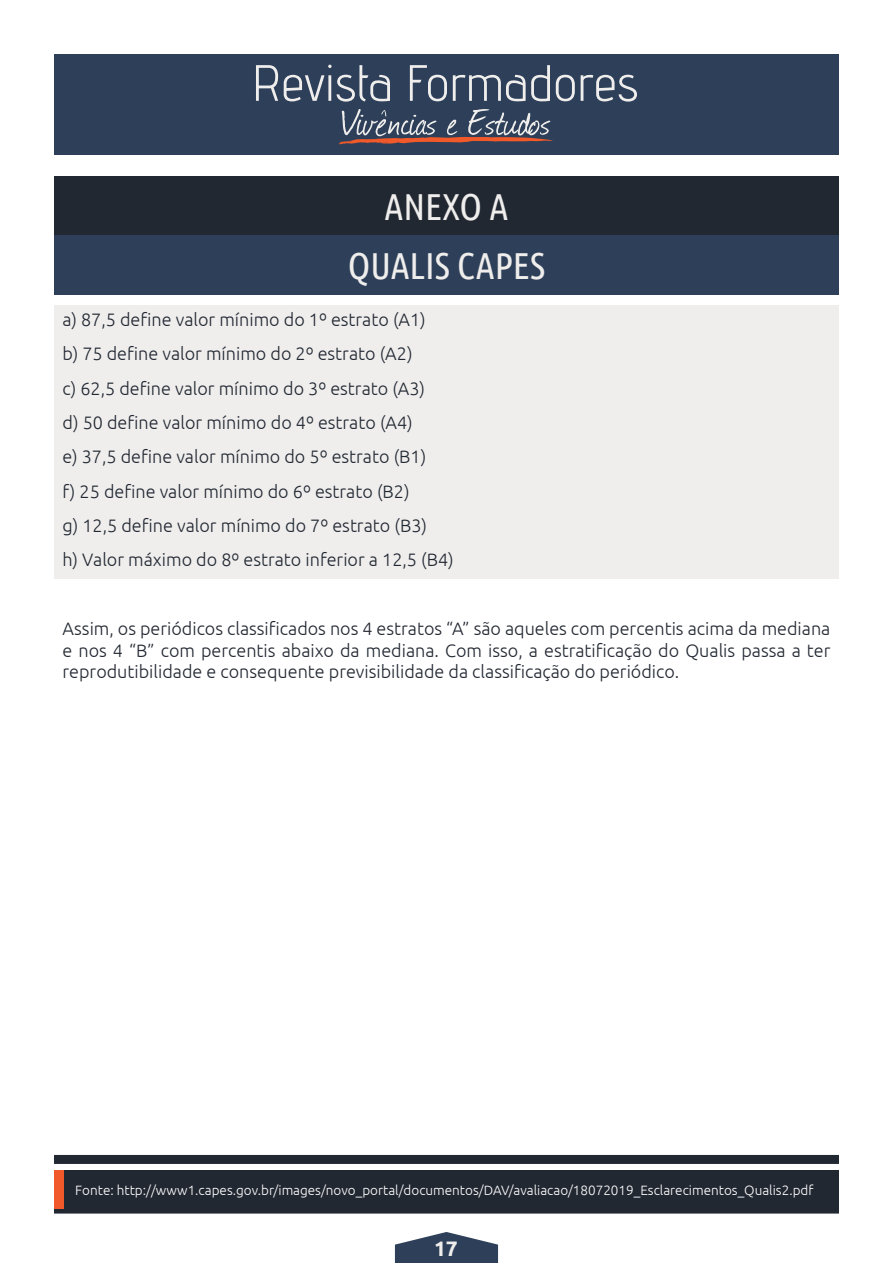
<style>
.page{position:relative;width:893px;height:1263px;background:#fff}
.page>*{position:absolute;margin:0;border:0;box-sizing:border-box;transform-origin:0 0}
.t1{font:37.5px/59.1px "Ubuntu Condensed";color:#efeeed;text-align:center}
.t2{font:700 21px "Ubuntu";color:#efeeed}
.t3{font:300 18px/34.3px "Ubuntu";color:#222832}
.t4{font:300 13.5px "Ubuntu";color:#fff}
</style>
<div class="page">
<div style="left:54px;top:1204px;width:785px;height:9px;background:#222832"></div>
<svg style="left:395px;top:1232px;width:103px;height:31px"></svg>
<div style="left:54px;top:176px;width:785px;height:59px;background:#222832"></div>
<div style="left:54px;top:235px;width:785px;height:59px;background:#2e4059"></div>
<div style="left:54px;top:305px;width:785px;height:273px;background:#efeeed"></div>
<div style="left:54px;top:54px;width:785px;height:100px;background:#2e4059"></div>
<div style="left:54px;top:1170px;width:785px;height:39px;background:#222832"></div>
<div style="left:54px;top:1155px;width:785px;height:9px;background:#222832"></div>
<svg style="left:256px;top:65px;width:22px;height:36px"></svg>
<svg style="left:284px;top:65px;width:106px;height:37px"></svg>
<svg style="left:410px;top:65px;width:37px;height:36px"></svg>
<svg style="left:453px;top:65px;width:97px;height:37px"></svg>
<svg style="left:556px;top:75px;width:19px;height:26px"></svg>
<svg style="left:581px;top:74px;width:56px;height:28px"></svg>
<svg style="left:338px;top:109px;width:215px;height:36px"></svg>
<div style="left:54px;top:1170px;width:10px;height:39px;background:#f1582a"></div>
<h1 class="t1" style="left:348px;top:176px;width:199px">ANEXO A<br>QUALIS CAPES</h1>
<p class="t3" style="left:63px;top:302px;width:393px">a) 87,5 define valor mínimo do 1º estrato (A1)<br>b) 75 define valor mínimo do 2º estrato (A2)<br>c) 62,5 define valor mínimo do 3º estrato (A3)<br>d) 50 define valor mínimo do 4º estrato (A4)<br>e) 37,5 define valor mínimo do 5º estrato (B1)<br>f) 25 define valor mínimo do 6º estrato (B2)<br>g) 12,5 define valor mínimo do 7º estrato (B3)<br>h) Valor máximo do 8º estrato inferior a 12,5 (B4)</p>
<p class="t3" style="left:63px;top:617px;width:769px;line-height:21.6px;text-align:justify">Assim, os periódicos classificados nos 4 estratos “A” são aqueles com percentis acima da mediana e nos 4 “B” com percentis abaixo da mediana. Com isso, a estratificação do Qualis passa a ter reprodutibilidade e consequente previsibilidade da classificação do periódico.</p>
<p class="t4" style="left:75px;top:1182px;width:740px">Fonte: http://www1.capes.gov.br/images/novo_portal/documentos/DAV/avaliacao/18072019_Esclarecimentos_Qualis2.pdf</p>
<p class="t2" style="left:434px;top:1235px;width:25px">17</p>
</div>
